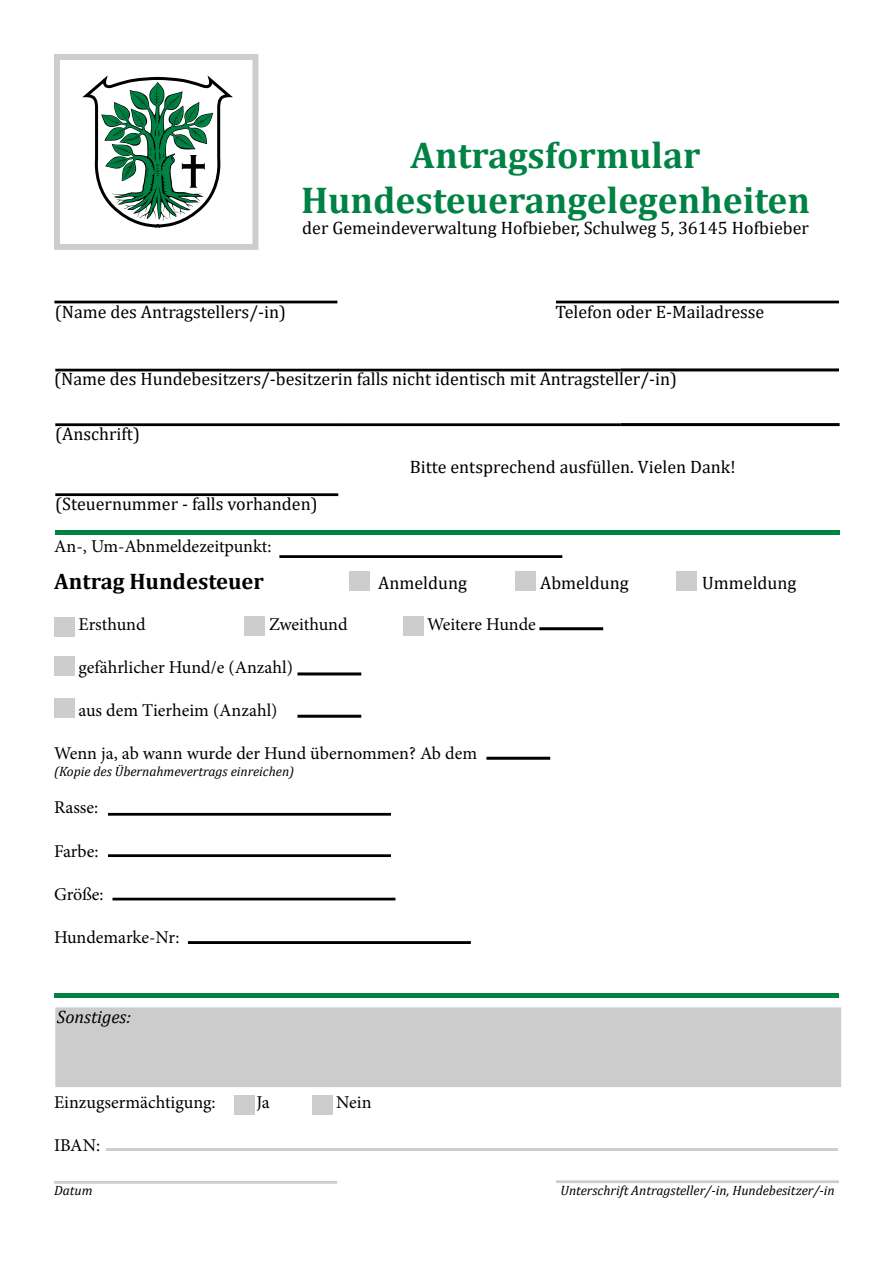
<style>
.page{position:relative;width:893px;height:1263px;background:#fff}
.page>*{position:absolute;margin:0;border:0;box-sizing:border-box;transform-origin:0 0}
.t1{font:700 37.5px/45px "Cambria";color:#008244;text-align:center}
.t2{font:36px "Arial";color:#008244}
.t3{font:700 22.5px "Cambria";color:#000}
.t4{font:18px "Cambria";color:#000}
.t5{font:18px "Minion Pro";color:#000}
.t6{font:italic 18px "Cambria";color:#000}
.t7{font:italic 13.5px "Cambria";color:#000}
</style>
<div class="page">
<svg style="left:83px;top:75px;width:149px;height:152px"></svg>
<div style="left:55px;top:530px;width:785px;height:5px;background:#008244"></div>
<div style="left:54px;top:301px;width:283px;height:2px;border:2px solid #000"></div>
<div style="left:556px;top:301px;width:283px;height:2px;border:2px solid #000"></div>
<div style="left:55px;top:369px;width:283px;height:2px;border:2px solid #000"></div>
<div style="left:338px;top:369px;width:283px;height:2px;border:2px solid #000"></div>
<div style="left:621px;top:368px;width:218px;height:3px;border:2px solid #000"></div>
<div style="left:55px;top:423px;width:283px;height:3px;border:2px solid #000"></div>
<div style="left:338px;top:423px;width:283px;height:3px;border:2px solid #000"></div>
<div style="left:621px;top:423px;width:219px;height:3px;border:2px solid #000"></div>
<div style="left:55px;top:493px;width:283px;height:3px;border:2px solid #000"></div>
<div style="left:279px;top:555px;width:283px;height:3px;border:2px solid #000"></div>
<div style="left:350px;top:571px;width:20px;height:20px;background:#cdcdcd"></div>
<div style="left:56px;top:1008px;width:784px;height:78px;background:#cdcccc"></div>
<div style="left:55px;top:1007px;width:786px;height:80px;border:2px solid #cdcccc"></div>
<div style="left:234px;top:1095px;width:20px;height:19px;background:#cdcdcd"></div>
<div style="left:313px;top:1095px;width:20px;height:19px;background:#cdcdcd"></div>
<hr style="left:106px;top:1148px;width:732px;height:3px;background:#cecccc">
<div style="left:54px;top:1181px;width:283px;height:3px;border:2px solid #cecccc"></div>
<div style="left:556px;top:1180px;width:283px;height:3px;border:2px solid #cecccc"></div>
<div style="left:54px;top:993px;width:785px;height:5px;background:#008244"></div>
<div style="left:516px;top:571px;width:20px;height:20px;background:#cdcdcd"></div>
<div style="left:676px;top:571px;width:20px;height:20px;background:#cdcdcd"></div>
<div style="left:54px;top:617px;width:21px;height:19px;background:#cdcdcd"></div>
<div style="left:244px;top:617px;width:21px;height:19px;background:#cdcdcd"></div>
<div style="left:404px;top:617px;width:20px;height:19px;background:#cdcdcd"></div>
<div style="left:539px;top:627px;width:64px;height:3px;border:2px solid #000"></div>
<div style="left:54px;top:656px;width:20px;height:19px;background:#cdcdcd"></div>
<div style="left:297px;top:672px;width:64px;height:3px;border:2px solid #000"></div>
<div style="left:54px;top:699px;width:20px;height:19px;background:#cdcdcd"></div>
<div style="left:297px;top:715px;width:64px;height:3px;border:2px solid #000"></div>
<div style="left:486px;top:757px;width:64px;height:3px;border:2px solid #000"></div>
<div style="left:108px;top:813px;width:283px;height:3px;border:2px solid #000"></div>
<div style="left:108px;top:854px;width:283px;height:3px;border:2px solid #000"></div>
<div style="left:112px;top:898px;width:283px;height:2px;border:2px solid #000"></div>
<div style="left:188px;top:941px;width:283px;height:3px;border:2px solid #000"></div>
<h1 class="t1" style="left:301px;top:131px;width:511px">Antragsformular<br>Hundesteuerangelegenheiten</h1>
<p class="t4" style="left:302px;top:217px;width:508px">der Gemeindeverwaltung Hofbieber, Schulweg 5, 36145 Hofbieber</p>
<h2 class="t2" style="left:265px;top:189px;width:420px">... mit der Natur verwurzelt</h2>
<p class="t4" style="left:55px;top:301px;width:233px">(Name des Antragstellers/-in)</p>
<p class="t4" style="left:556px;top:301px;width:210px">Telefon oder E-Mailadresse</p>
<p class="t4" style="left:54px;top:369px;width:624px">(Name des Hundebesitzers/-besitzerin falls nicht identisch mit Antragsteller/-in)</p>
<p class="t4" style="left:55px;top:423px;width:86px">(Anschrift)</p>
<p class="t4" style="left:55px;top:493px;width:264px">(Steuernummer - falls vorhanden)</p>
<p class="t5" style="left:54px;top:534px;width:219px">An-, Um-Abnmeldezeitpunkt:</p>
<p class="t4" style="left:410px;top:456px;width:327px">Bitte entsprechend ausfüllen. Vielen Dank!</p>
<p class="t3" style="left:54px;top:565px;width:211px">Antrag Hundesteuer</p>
<p class="t4" style="left:378px;top:572px;width:90px">Anmeldung</p>
<p class="t4" style="left:540px;top:572px;width:90px">Abmeldung</p>
<p class="t4" style="left:702px;top:572px;width:96px">Ummeldung</p>
<p class="t5" style="left:79px;top:612px;width:69px">Ersthund</p>
<p class="t5" style="left:269px;top:612px;width:80px">Zweithund</p>
<p class="t5" style="left:427px;top:612px;width:110px">Weitere Hunde</p>
<p class="t5" style="left:79px;top:655px;width:216px">gefährlicher Hund/e (Anzahl)</p>
<p class="t5" style="left:79px;top:698px;width:200px">aus dem Tierheim (Anzahl)</p>
<p class="t5" style="left:54px;top:741px;width:425px">Wenn ja, ab wann wurde der Hund übernommen? Ab dem</p>
<p class="t7" style="left:54px;top:761px;width:242px">(Kopie des Übernahmevertrags einreichen)</p>
<p class="t5" style="left:54px;top:795px;width:46px">Rasse:</p>
<p class="t5" style="left:54px;top:839px;width:46px">Farbe:</p>
<p class="t5" style="left:54px;top:882px;width:51px">Größe:</p>
<p class="t5" style="left:54px;top:925px;width:127px">Hundemarke-Nr:</p>
<p class="t6" style="left:57px;top:1004px;width:76px">Sonstiges:</p>
<p class="t5" style="left:54px;top:1090px;width:163px">Einzugsermächtigung:</p>
<p class="t5" style="left:256px;top:1090px;width:15px">Ja</p>
<p class="t5" style="left:336px;top:1090px;width:37px">Nein</p>
<p class="t5" style="left:54px;top:1133px;width:48px">IBAN:</p>
<p class="t7" style="left:54px;top:1180px;width:40px">Datum</p>
<p class="t7" style="left:560px;top:1180px;width:276px">Unterschrift Antragsteller/-in, Hundebesitzer/-in</p>
</div>
